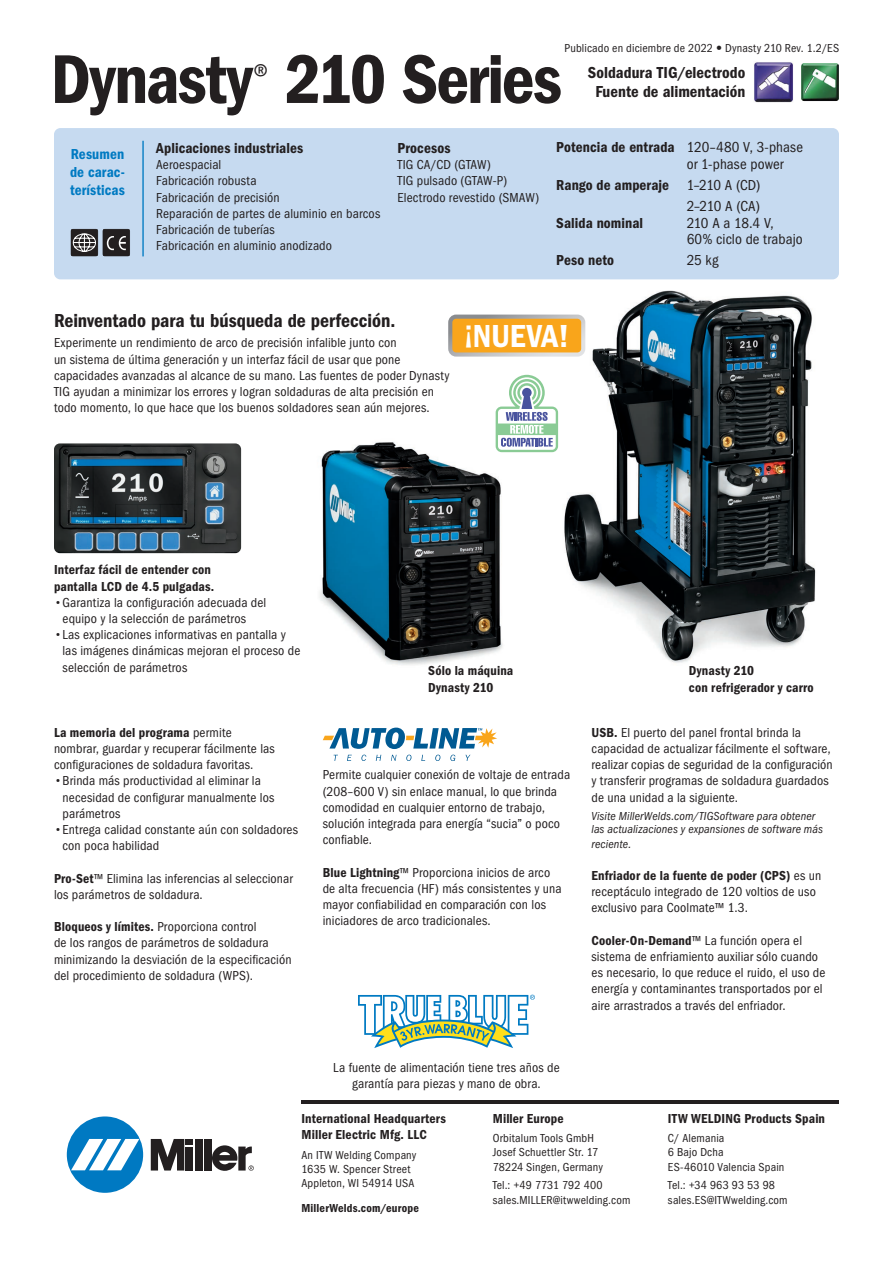
<style>
.page{position:relative;width:893px;height:1263px;background:#fff}
.page>*{position:absolute;margin:0;border:0;box-sizing:border-box;transform-origin:0 0}
.t1{font:71.4px "ITC Franklin Gothic Std Dm Cd";letter-spacing:-.025em;color:#231f20}
.t2{font:33px "ITC Franklin Gothic Std Dm Cd";letter-spacing:-.005em;color:#fff}
.t3{font:condensed 31.05px "ITC Franklin Gothic Std";color:#231f20}
.t4{font:19.5px "ITC Franklin Gothic Std Dm Cd";color:#231f20}
.t5{font:16.5px/19.8px "ITC Franklin Gothic Std Dm Cd";color:#231f20;text-align:center}
.t6{font:15px "ITC Franklin Gothic Std Dm Cd";letter-spacing:.005em;color:#231f20}
.t7{font:condensed 15px/16.8px "ITC Franklin Gothic Std";letter-spacing:.005em;color:#231f20}
.t8{font:15px/18px "ITC Franklin Gothic Std Dm Cd";letter-spacing:.005em;color:#007ac2;text-align:justify}
.t9{font:condensed 13.5px/16.2px "ITC Franklin Gothic Std";letter-spacing:.01em;color:#231f20}
.t10{font:13.5px/16.2px "ITC Franklin Gothic Std Dm Cd";letter-spacing:.01em;color:#231f20}
.t11{font:condensed 12px/14.4px "ITC Franklin Gothic Std";letter-spacing:.015em;color:#231f20}
.t12{font:italic condensed 12px/14px "ITC Franklin Gothic Std";letter-spacing:.01em;color:#231f20}
.t13{font:12px "ITC Franklin Gothic Std Dm Cd";letter-spacing:.015em;color:#231f20}
.s1{font-family:"Helvetica Neue LT Com"}
.s2{font-family:"ITC Franklin Gothic Std";font-stretch:condensed}
.s3{font-weight:500;font-stretch:normal}
.s4{font-family:"ITC Franklin Gothic Std Dm Cd";font-stretch:normal}
</style>
<div class="page">
<img style="left:320px;top:434px;width:215px;height:231px">
<img style="left:563px;top:290px;width:253px;height:373px">
<svg style="left:496px;top:375px;width:62px;height:77px"></svg>
<div style="left:450px;top:317px;width:133px;height:37px;background:#f9a51b;border-radius:6px"></div>
<div style="left:448px;top:315px;width:137px;height:42px;border:4px solid #fff;border-radius:6px"></div>
<div style="left:54px;top:128px;width:785px;height:151px;background:#c6daf0;border-radius:6px"></div>
<svg style="left:71px;top:229px;width:59px;height:27px;background:#515053"></svg>
<div style="left:67px;top:1116px;width:76px;height:77px;background:#0079c2;border-radius:50%"></div>
<svg style="left:71px;top:1139px;width:68px;height:31px"></svg>
<div style="left:195px;top:1139px;width:7px;height:31px;background:#231f20"></div>
<div style="left:204px;top:1139px;width:7px;height:31px;background:#231f20"></div>
<svg style="left:151px;top:1139px;width:42px;height:31px"></svg>
<svg style="left:212px;top:1145px;width:42px;height:26px"></svg>
<hr style="left:301px;top:1100px;width:538px;height:3px;background:#231f20">
<svg style="left:358px;top:995px;width:177px;height:53px"></svg>
<img style="left:54px;top:443px;width:187px;height:110px">
<img style="left:801px;top:63px;width:38px;height:38px">
<img style="left:754px;top:62px;width:39px;height:40px">
<hr style="left:142px;top:141px;width:2px;height:115px;background:#007ac2">
<svg style="left:334px;top:755px;width:136px;height:6px"></svg>
<svg style="left:323px;top:728px;width:174px;height:21px"></svg>
<p class="t11" style="left:564px;top:41px;width:276px">Publicado en diciembre de 2022 <span class="s1">•</span> Dynasty 210 Rev. 1.2/ES</p>
<h1 class="t1" style="left:51px;top:38px;width:203px">Dynasty</h1>
<h3 class="t3" style="left:253px;top:57px;width:17px">®</h3>
<h1 class="t1" style="left:285px;top:38px;width:279px">210 Series</h1>
<p class="t5" style="left:588px;top:62px;width:159px">Soldadura TIG/electrodo<br>Fuente de alimentación</p>
<p class="t8" style="left:70px;top:146px;width:57px">Resumen de carac&shy;terísticas</p>
<p class="t6" style="left:156px;top:139px;width:149px">Aplicaciones industriales</p>
<p class="t9" style="left:156px;top:157px;width:226px">Aeroespacial<br>Fabricación robusta<br>Fabricación de precisión<br>Reparación de partes de aluminio en barcos<br>Fabricación de tuberías<br>Fabricación en aluminio anodizado</p>
<p class="t6" style="left:398px;top:139px;width:55px">Procesos</p>
<p class="t9" style="left:398px;top:157px;width:143px">TIG CA/CD (GTAW)<br>TIG pulsado (GTAW-P)<br>Electrodo revestido (SMAW)</p>
<p class="t6" style="left:556px;top:138px;width:248px">Potencia de entrada <span class="s2">120–480 V, 3-phase</span></p>
<p class="t7" style="left:687px;top:155px;width:98px">or 1-phase power</p>
<p class="t6" style="left:556px;top:176px;width:206px">Rango de amperaje <span class="s2">1–210 A (CD)</span></p>
<p class="t7" style="left:687px;top:198px;width:75px">2–210 A (CA)</p>
<p class="t6" style="left:556px;top:214px;width:88px">Salida nominal</p>
<p class="t7" style="left:687px;top:214px;width:117px">210 A a 18.4 V,<br>60% ciclo de trabajo</p>
<p class="t6" style="left:556px;top:252px;width:59px">Peso neto</p>
<p class="t7" style="left:687px;top:252px;width:33px">25 kg</p>
<h3 class="t4" style="left:54px;top:309px;width:343px">Reinventado para tu búsqueda de perfección.</h3>
<p class="t9" style="left:54px;top:335px;width:397px">Experimente un rendimiento de arco de precisión infalible junto con<br>un sistema de última generación y un interfaz fácil de usar que pone capacidades avanzadas al alcance de su mano. Las fuentes de poder Dynasty TIG ayudan a minimizar los errores y logran soldaduras de alta precisión en todo momento, lo que hace que los buenos soldadores sean aún mejores.</p>
<h2 class="t2" style="left:464px;top:317px;width:107px"><sup>¡</sup>NUEVA!</h2>
<p class="t10" style="left:54px;top:562px;width:162px">Interfaz fácil de entender con pantalla LCD de 4.5 pulgadas.</p>
<p class="t9" style="left:63px;top:594px;width:205px;text-indent:-9px"><span class="s3">•</span>Garantiza la configuración adecuada del equipo y la selección de parámetros</p>
<p class="t9" style="left:63px;top:627px;width:239px;text-indent:-9px"><span class="s3">•</span>Las explicaciones informativas en pantalla y las imágenes dinámicas mejoran el proceso de selección de parámetros</p>
<p class="t10" style="left:54px;top:724px;width:179px">La memoria del programa <span class="s2">permite</span></p>
<p class="t9" style="left:54px;top:741px;width:222px">nombrar, guardar y recuperar fácilmente las configuraciones de soldadura favoritas.</p>
<p class="t9" style="left:63px;top:773px;width:213px;text-indent:-9px"><span class="s3">•</span>Brinda más productividad al eliminar la necesidad de configurar manualmente los parámetros</p>
<p class="t9" style="left:63px;top:822px;width:237px;text-indent:-9px"><span class="s3">•</span>Entrega calidad constante aún con soldadores con poca habilidad</p>
<p class="t9" style="left:54px;top:870px;width:240px"><span class="s4">Pro-Set</span>™ Elimina las inferencias al seleccionar los parámetros de soldadura.</p>
<p class="t9" style="left:54px;top:919px;width:239px"><span class="s4">Bloqueos y límites.</span> Proporciona control<br>de los rangos de parámetros de soldadura minimizando la desviación de la especificación del procedimiento de soldadura (WPS).</p>
<p class="t10" style="left:428px;top:663px;width:87px">Sólo la máquina<br>Dynasty 210</p>
<p class="t10" style="left:689px;top:663px;width:126px">Dynasty 210<br>con refrigerador y carro</p>
<p class="t9" style="left:323px;top:767px;width:249px">Permite cualquier conexión de voltaje de entrada (208–600 V) sin enlace manual, lo que brinda comodidad en cualquier entorno de trabajo, solución integrada para energía “sucia” o poco confiable.</p>
<p class="t9" style="left:323px;top:864px;width:240px"><span class="s4">Blue Lightning</span>™ Proporciona inicios de arco de alta frecuencia (HF) más consistentes y una mayor confiabilidad en comparación con los iniciadores de arco tradicionales.</p>
<p class="t9" style="left:333px;top:1059px;width:228px;text-align:center">La fuente de alimentación tiene tres años de garantía para piezas y mano de obra.</p>
<p class="t9" style="left:591px;top:724px;width:243px"><span class="s4">USB.</span> El puerto del panel frontal brinda la capacidad de actualizar fácilmente el software, realizar copias de seguridad de la configuración y transferir programas de soldadura guardados de una unidad a la siguiente.</p>
<p class="t12" style="left:591px;top:809px;width:233px">Visite MillerWelds.com/TIGSoftware para obtener las actualizaciones y expansiones de software más reciente.</p>
<p class="t10" style="left:591px;top:867px;width:231px">Enfriador de la fuente de poder (CPS) <span class="s2">es un</span></p>
<p class="t9" style="left:591px;top:884px;width:226px">receptáculo integrado de 120 voltios de uso exclusivo para Coolmate™ 1.3.</p>
<p class="t9" style="left:591px;top:932px;width:235px"><span class="s4">Cooler-On-Demand</span>™ La función opera el sistema de enfriamiento auxiliar sólo cuando es necesario, lo que reduce el ruido, el uso de energía y contaminantes transportados por el aire arrastrados a través del enfriador.</p>
<p class="t10" style="left:301px;top:1110px;width:146px">International Headquarters<br>Miller Electric Mfg. LLC</p>
<p class="t11" style="left:301px;top:1147px;width:116px">An ITW Welding Company<br>1635 W. Spencer Street<br>Appleton, WI 54914 USA</p>
<p class="t13" style="left:301px;top:1201px;width:119px">MillerWelds.com/europe</p>
<p class="t10" style="left:493px;top:1110px;width:72px">Miller Europe</p>
<p class="t11" style="left:493px;top:1131px;width:112px">Orbitalum Tools GmbH<br>Josef Schuettler Str. 17<br>78224 Singen, Germany</p>
<p class="t11" style="left:493px;top:1178px;width:139px">Tel.: +49 7731 792 400 sales.MILLER@itwwelding.com</p>
<p class="t10" style="left:668px;top:1110px;width:159px">ITW WELDING Products Spain</p>
<p class="t11" style="left:668px;top:1131px;width:118px">C/ Alemania<br>6 Bajo Dcha<br>ES-46010 Valencia Spain</p>
<p class="t11" style="left:668px;top:1178px;width:121px">Tel.: +34 963 93 53 98 sales.ES@ITWwelding.com</p>
</div>
